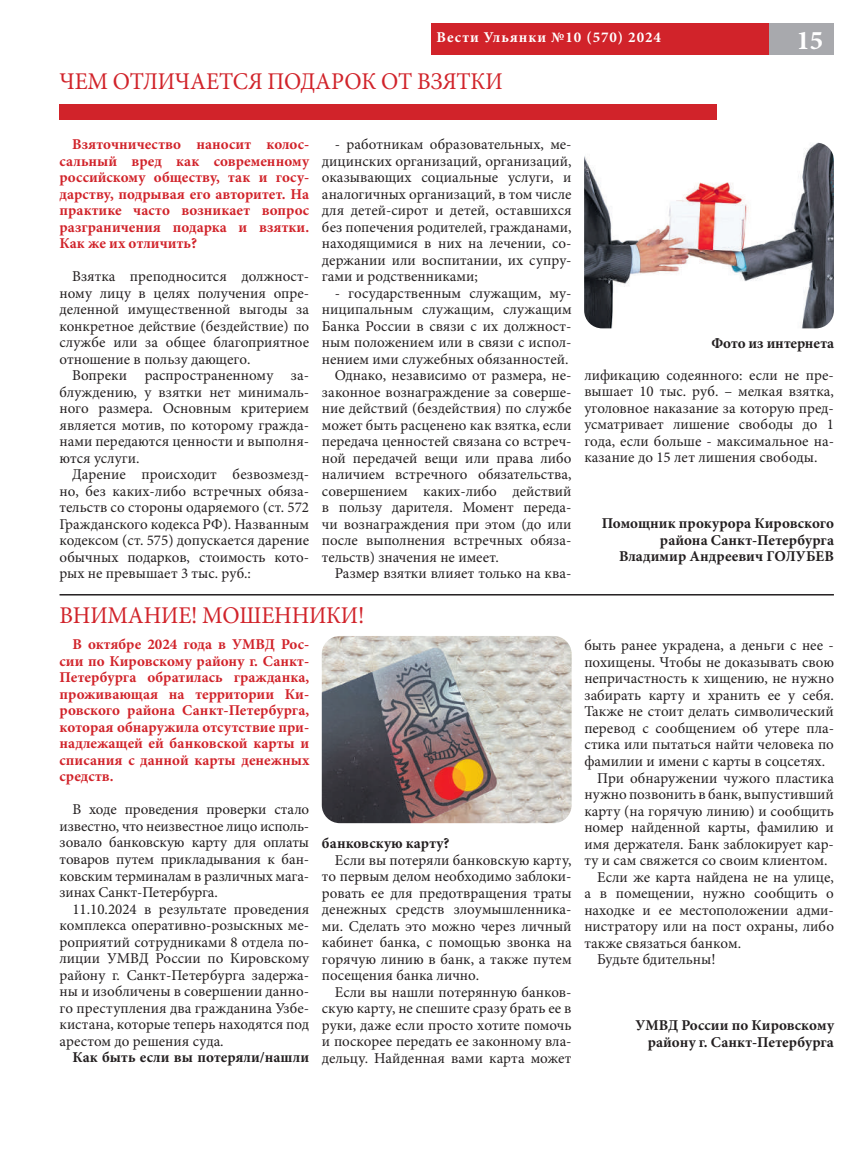
<style>
.page{position:relative;width:851px;height:1170px;background:#fff}
.page>*{position:absolute;margin:0;border:0;box-sizing:border-box;transform-origin:0 0}
.t1{font:700 27px "Minion Pro";color:#fff}
.t2{font:24px "Minion Pro";letter-spacing:-.01em;color:#d1232a;scale:.96 1}
.t3{font:15px/16.5px "Minion Pro";color:#231f20;text-align:justify}
.t4{font:700 15px/16.5px "Minion Pro";color:#d1232a;text-align:justify}
.t5{font:700 15px/16.5px "Minion Pro";color:#231f20;text-align:right}
.t6{font:700 15px "Minion Pro";letter-spacing:.06em;color:#fff}
</style>
<div class="page">
<div style="left:60px;top:104px;width:656px;height:16px;background:#d1232a"></div>
<div style="left:431px;top:23px;width:339px;height:32px;background:#d1232a"></div>
<div style="left:769px;top:23px;width:64px;height:32px;background:#a8a9ad"></div>
<hr style="left:59px;top:594px;width:774px;height:1px;background:#231f20">
<img style="left:584px;top:142px;width:249px;height:186px;border-radius:18px">
<img style="left:322px;top:636px;width:249px;height:187px;border-radius:18px">
<p class="t6" style="left:436px;top:31px;width:226px">Вести Ульянки №10 (570) 2024</p>
<h1 class="t1" style="left:796px;top:30px;width:28px">15</h1>
<h2 class="t2" style="left:60px;top:67px;width:463px">ЧЕМ ОТЛИЧАЕТСЯ ПОДАРОК ОТ ВЗЯТКИ</h2>
<p class="t4" style="left:59px;top:137px;width:251px;text-indent:13px">Взяточничество наносит колос&shy;сальный вред как современному российскому обществу, так и госу&shy;дарству, подрывая его авторитет. На практике часто возникает вопрос разграничения подарка и взятки.<br>Как же их отличить?</p>
<p class="t3" style="left:59px;top:268px;width:251px;text-indent:13px">Взятка преподносится должност&shy;ному лицу в целях получения опре&shy;деленной имущественной выгоды за конкретное действие (бездействие) по службе или за общее благоприятное отношение в пользу дающего.</p>
<p class="t3" style="left:59px;top:367px;width:251px;text-indent:13px">Вопреки распространенному за&shy;блуждению, у взятки нет минималь&shy;ного размера. Основным критерием является мотив, по которому гражда&shy;нами передаются ценности и выполня&shy;ются услуги.</p>
<p class="t3" style="left:59px;top:466px;width:251px;text-indent:13px">Дарение происходит безвозмезд&shy;но, без каких-либо встречных обяза&shy;тельств со стороны одаряемого (ст. 572<br>Гражданского кодекса РФ). Названным кодексом (ст. 575) допускается дарение обычных подарков, стоимость кото&shy;рых не превышает 3 тыс. руб.:</p>
<p class="t3" style="left:322px;top:136px;width:251px;text-indent:13px">- работникам образовательных, ме&shy;дицинских организаций, организаций, оказывающих социальные услуги, и аналогичных организаций, в том числе для детей-сирот и детей, оставшихся без попечения родителей, гражданами, находящимися в них на лечении, со&shy;держании или воспитании, их супру&shy;гами и родственниками;</p>
<p class="t3" style="left:334px;top:284px;width:238px">- государственным служащим, му-</p>
<p class="t3" style="left:322px;top:301px;width:251px">ниципальным служащим, служащим</p>
<p class="t3" style="left:322px;top:317px;width:251px">Банка России в связи с их должност-</p>
<p class="t3" style="left:322px;top:334px;width:251px">ным положением или в связи с испол-</p>
<p class="t3" style="left:322px;top:350px;width:248px">нением ими служебных обязанностей.</p>
<p class="t3" style="left:334px;top:367px;width:238px">Однако, независимо от размера, не-</p>
<p class="t3" style="left:322px;top:383px;width:251px">законное вознаграждение за соверше-</p>
<p class="t3" style="left:322px;top:400px;width:251px">ние действий (бездействия) по службе</p>
<p class="t3" style="left:322px;top:416px;width:251px">может быть расценено как взятка, если</p>
<p class="t3" style="left:322px;top:433px;width:251px">передача ценностей связана со встреч-</p>
<p class="t3" style="left:322px;top:449px;width:251px">ной передачей вещи или права либо</p>
<p class="t3" style="left:322px;top:466px;width:251px">наличием встречного обязательства,</p>
<p class="t3" style="left:322px;top:482px;width:251px">совершением каких-либо действий</p>
<p class="t3" style="left:322px;top:499px;width:251px">в пользу дарителя. Момент переда-</p>
<p class="t3" style="left:322px;top:515px;width:251px">чи вознаграждения при этом (до или</p>
<p class="t3" style="left:322px;top:532px;width:251px">после выполнения встречных обяза-</p>
<p class="t3" style="left:322px;top:548px;width:178px">тельств) значения не имеет.</p>
<p class="t3" style="left:334px;top:565px;width:238px">Размер взятки влияет только на ква-</p>
<h2 class="t2" style="left:60px;top:600px;width:319px">ВНИМАНИЕ! МОШЕННИКИ!</h2>
<p class="t4" style="left:60px;top:637px;width:251px;text-indent:13px">В октябре 2024 года в УМВД Рос&shy;сии по Кировскому району г. Санкт-Петербурга обратилась гражданка, проживающая на территории Ки&shy;ровского района Санкт-Петербурга, которая обнаружила отсутствие при&shy;надлежащей ей банковской карты и списания с данной карты денежных средств.</p>
<p class="t3" style="left:60px;top:801px;width:251px;text-indent:13px">В ходе проведения проверки стало известно, что неизвестное лицо исполь&shy;зовало банковскую карту для оплаты товаров путем прикладывания к бан&shy;ковским терминалам в различных мага&shy;зинах Санкт-Петербурга.</p>
<p class="t3" style="left:60px;top:900px;width:251px;text-indent:13px">11.10.2024 в результате проведения комплекса оперативно-розыскных ме&shy;роприятий сотрудниками 8 отдела по&shy;лиции УМВД России по Кировскому району г. Санкт-Петербурга задержа&shy;ны и изобличены в совершении данно&shy;го преступления два гражданина Узбе&shy;кистана, которые теперь находятся под арестом до решения суда.</p>
<p class="t5" style="left:72px;top:1050px;width:238px">Как быть если вы потеряли/нашли</p>
<p class="t5" style="left:322px;top:836px;width:129px">банковскую карту?</p>
<p class="t3" style="left:322px;top:851px;width:251px;text-indent:13px">Если вы потеряли банковскую карту, то первым делом необходимо заблоки&shy;ровать ее для предотвращения траты денежных средств злоумышленника&shy;ми. Сделать это можно через личный кабинет банка, с помощью звонка на горячую линию в банк, а также путем посещения банка лично.</p>
<p class="t3" style="left:322px;top:983px;width:251px;text-indent:13px">Если вы нашли потерянную банков&shy;скую карту, не спешите сразу брать ее в руки, даже если просто хотите помочь и поскорее передать ее законному вла&shy;дельцу. Найденная вами карта может</p>
<p class="t5" style="left:711px;top:336px;width:124px">Фото из интернета</p>
<p class="t3" style="left:584px;top:366px;width:251px">лификацию содеянного: если не пре&shy;вышает 10 тыс. руб. – мелкая взятка, уголовное наказание за которую пред&shy;усматривает лишение свободы до 1 года, если больше - максимальное на&shy;казание до 15 лет лишения свободы.</p>
<p class="t5" style="left:601px;top:516px;width:234px">Помощник прокурора Кировского района Санкт-Петербурга<br>Владимир Андреевич ГОЛУБЕВ</p>
<p class="t3" style="left:584px;top:637px;width:251px">быть ранее украдена, а деньги с нее -</p>
<p class="t3" style="left:584px;top:653px;width:251px">похищены. Чтобы не доказывать свою</p>
<p class="t3" style="left:584px;top:670px;width:251px">непричастность к хищению, не нужно</p>
<p class="t3" style="left:584px;top:686px;width:251px">забирать карту и хранить ее у себя.</p>
<p class="t3" style="left:584px;top:703px;width:251px">Также не стоит делать символический</p>
<p class="t3" style="left:584px;top:719px;width:251px">перевод с сообщением об утере пла-</p>
<p class="t3" style="left:584px;top:736px;width:251px">стика или пытаться найти человека по</p>
<p class="t3" style="left:584px;top:752px;width:242px">фамилии и имени с карты в соцсетях.</p>
<p class="t3" style="left:597px;top:769px;width:238px">При обнаружении чужого пластика</p>
<p class="t3" style="left:584px;top:785px;width:251px">нужно позвонить в банк, выпустивший</p>
<p class="t3" style="left:584px;top:802px;width:251px">карту (на горячую линию) и сообщить</p>
<p class="t3" style="left:584px;top:818px;width:251px">номер найденной карты, фамилию и</p>
<p class="t3" style="left:584px;top:835px;width:251px">имя держателя. Банк заблокирует кар-</p>
<p class="t3" style="left:584px;top:851px;width:244px">ту и сам свяжется со своим клиентом.</p>
<p class="t3" style="left:597px;top:868px;width:238px">Если же карта найдена не на улице,</p>
<p class="t3" style="left:584px;top:884px;width:251px">а в помещении, нужно сообщить о</p>
<p class="t3" style="left:584px;top:901px;width:251px">находке и ее местоположении адми-</p>
<p class="t3" style="left:584px;top:917px;width:251px">нистратору или на пост охраны, либо</p>
<p class="t3" style="left:584px;top:934px;width:158px">также связаться банком.</p>
<p class="t3" style="left:597px;top:950px;width:120px">Будьте бдительны!</p>
<p class="t5" style="left:635px;top:1018px;width:200px">УМВД России по Кировскому району г. Санкт-Петербурга</p>
</div>
